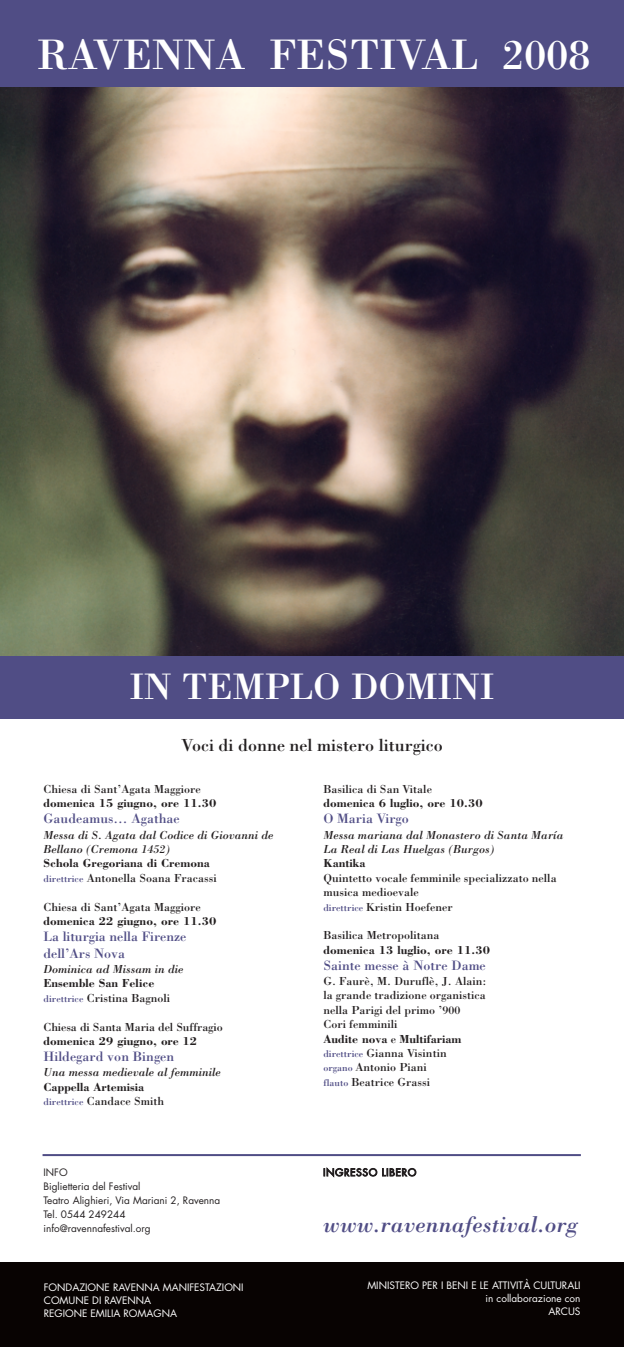
<style>
.page{position:relative;width:624px;height:1347px;background:#fff}
.page>*{position:absolute;margin:0;border:0;box-sizing:border-box;transform-origin:0 0}
.t1{font:44px "Bodoni";color:#fff}
.t2{font:38px "Bodoni";color:#fff}
.t3{font:italic 23.3px "Bodoni";color:#504d85}
.t4{font:18px "Bodoni";color:#231f20}
.t5{font:14px/16.8px "Bodoni";color:#504d85}
.t6{font:12px/14.4px "Bodoni";color:#231f20}
.t7{font:700 12px/14.4px "Bodoni";color:#231f20}
.t8{font:italic 12px/14.4px "Bodoni";color:#231f20}
.t9{font:10px/13.1px "Futura";color:#fff}
.t10{font:10px/14px "Futura";color:#231f20}
.t11{font:10px "Futura";letter-spacing:.065em;color:#231f20}
.s1{font-weight:400;font-size:10px;color:#504d85}
.s2{font-weight:400}
.s3{font-size:10px;color:#504d85}
.s4{font-weight:700}
</style>
<div class="page">
<img style="left:0;top:86px;width:624px;height:570px">
<hr style="left:43px;top:1154px;width:538px;height:2px;background:#504d85">
<div style="left:0;top:1261px;width:624px;height:85px;background:#080302"></div>
<div style="left:0;top:656px;width:624px;height:63px;background:#504d85"></div>
<div style="left:0;top:0;width:624px;height:86px;background:#504d85"></div>
<h1 class="t1" style="left:36px;top:28px;width:555px">RAVENNA FESTIVAL 2008</h1>
<h2 class="t2" style="left:129px;top:664px;width:366px">IN TEMPLO DOMINI</h2>
<h3 class="t4" style="left:181px;top:734px;width:263px">Voci di donne nel mistero liturgico</h3>
<p class="t6" style="left:44px;top:781px;width:159px">Chiesa di Sant’Agata Maggiore</p>
<p class="t7" style="left:44px;top:796px;width:174px">domenica 15 giugno, ore 11.30</p>
<p class="t5" style="left:44px;top:810px;width:138px">Gaudeamus… Agathae</p>
<p class="t8" style="left:44px;top:827px;width:231px">Messa di S. Agata dal Codice di Giovanni de<br>Bellano (Cremona 1452)</p>
<p class="t7" style="left:44px;top:856px;width:175px">Schola Gregoriana di Cremona <span class="s1">direttrice</span> <span class="s2">Antonella Soana Fracassi</span></p>
<p class="t6" style="left:44px;top:899px;width:159px">Chiesa di Sant’Agata Maggiore</p>
<p class="t7" style="left:44px;top:913px;width:174px">domenica 22 giugno, ore 11.30</p>
<p class="t5" style="left:44px;top:927px;width:144px">La liturgia nella Firenze dell’Ars Nova</p>
<p class="t8" style="left:44px;top:961px;width:141px">Dominica ad Missam in die</p>
<p class="t7" style="left:44px;top:976px;width:128px">Ensemble San Felice <span class="s1">direttrice</span> <span class="s2">Cristina Bagnoli</span></p>
<p class="t6" style="left:44px;top:1019px;width:181px">Chiesa di Santa Maria del Suffragio</p>
<p class="t7" style="left:44px;top:1033px;width:155px">domenica 29 giugno, ore 12</p>
<p class="t5" style="left:44px;top:1047px;width:132px">Hildegard von Bingen</p>
<p class="t8" style="left:44px;top:1065px;width:179px">Una messa medievale al femminile</p>
<p class="t7" style="left:44px;top:1079px;width:122px">Cappella Artemisia <span class="s1">direttrice</span> <span class="s2">Candace Smith</span></p>
<p class="t6" style="left:323px;top:781px;width:110px">Basilica di San Vitale</p>
<p class="t7" style="left:323px;top:796px;width:161px">domenica 6 luglio, ore 10.30</p>
<p class="t5" style="left:323px;top:810px;width:87px">O Maria Virgo</p>
<p class="t8" style="left:323px;top:827px;width:241px">Messa mariana dal Monastero di Santa María<br>La Real di Las Huelgas (Burgos)</p>
<p class="t7" style="left:323px;top:856px;width:44px">Kantika</p>
<p class="t6" style="left:323px;top:870px;width:235px">Quintetto vocale femminile specializzato nella musica medioevale<br><span class="s3">direttrice</span> Kristin Hoefener</p>
<p class="t6" style="left:323px;top:928px;width:117px">Basilica Metropolitana</p>
<p class="t7" style="left:323px;top:942px;width:168px">domenica 13 luglio, ore 11.30</p>
<p class="t5" style="left:323px;top:956px;width:164px">Sainte messe à Notre Dame</p>
<p class="t6" style="left:323px;top:973px;width:165px">G. Faurè, M. Duruflè, J. Alain: la grande tradizione organistica nella Parigi del primo ’900<br>Cori femminili<br><span class="s4">Audite nova</span> e <span class="s4">Multifariam </span><span class="s3">direttrice</span> Gianna Visintin<br><span class="s3">organo</span> Antonio Piani<br><span class="s3">flauto</span> Beatrice Grassi</p>
<p class="t10" style="left:44px;top:1166px;width:178px">INFO<br>Biglietteria del Festival<br>Teatro Alighieri, Via Mariani 2, Ravenna<br>Tel. 0544 249244 info@ravennafestival.org</p>
<p class="t11" style="left:323px;top:1167px;width:95px">INGRESSO LIBERO</p>
<h3 class="t3" style="left:323px;top:1210px;width:256px">www.ravennafestival.org</h3>
<p class="t9" style="left:44px;top:1281px;width:201px">FONDAZIONE RAVENNA MANIFESTAZIONI<br>COMUNE DI RAVENNA<br>REGIONE EMILIA ROMAGNA</p>
<p class="t9" style="left:367px;top:1279px;width:215px;text-align:right">MINISTERO PER I BENI E LE ATTIVITÀ CULTURALI in collaborazione con<br>ARCUS</p>
</div>
